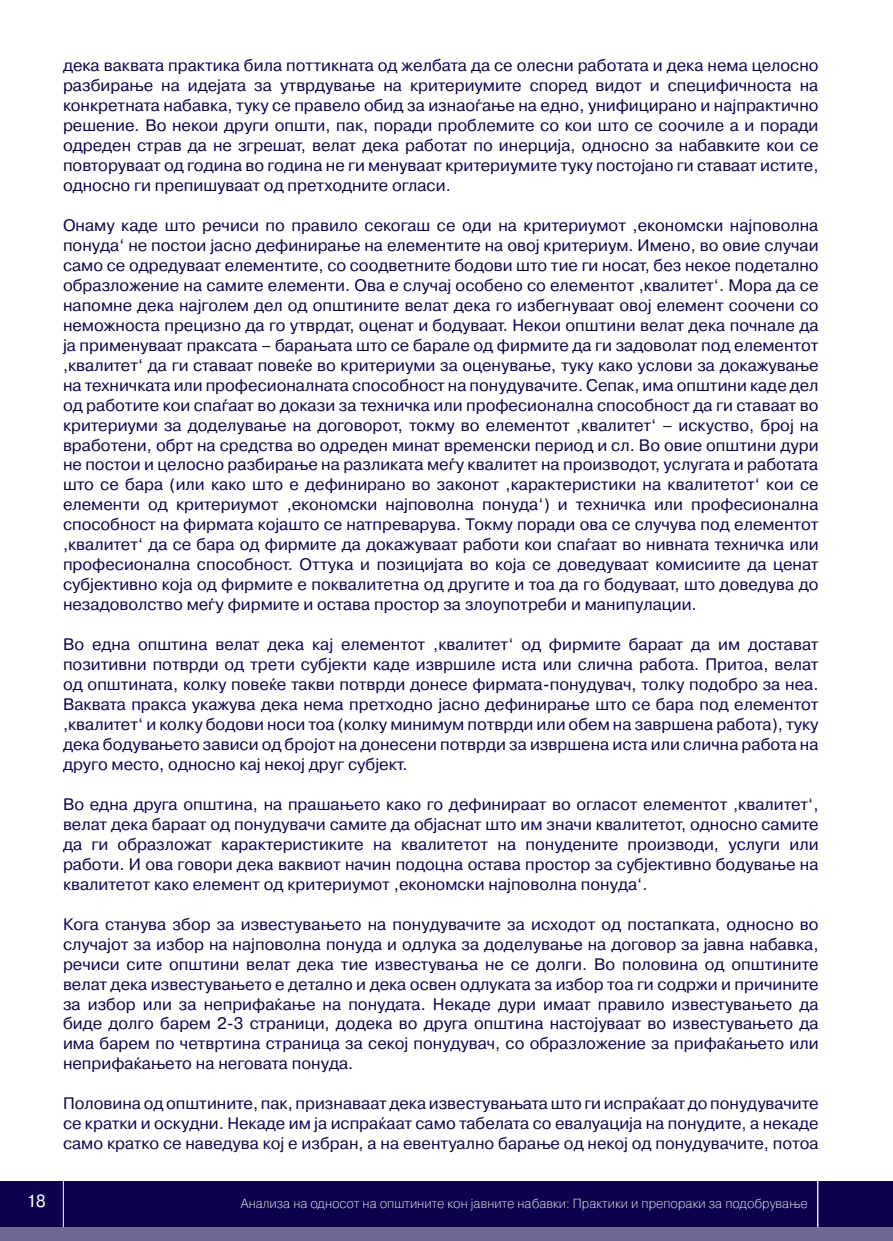
<style>
.page{position:relative;width:893px;height:1241px;background:#fff}
.page>*{position:absolute;margin:0;border:0;box-sizing:border-box;transform-origin:0 0}
.t1{font:17.5px "Pragmatica";color:#fff}
.t2{font:16.62px/19.9px "Pragmatica";color:#0f004e;text-align:justify}
.t3{font:200 13.12px "Pragmatica";color:#fff}
</style>
<div class="page">
<div style="left:0;top:1221px;width:893px;height:19px;background:#6f6695"></div>
<div style="left:0;top:1181px;width:893px;height:45px;background:#0f004e"></div>
<hr style="left:63px;top:1156px;width:1px;height:70px;background:#fff">
<hr style="left:817px;top:1169px;width:1px;height:57px;background:#fff">
<p class="t2" style="left:63px;top:56px;width:757px">дека ваквата практика била поттикната од желбата да се олесни работата и дека нема целосно разбирање на идејата за утврдување на критериумите според видот и специфичноста на конкретната набавка, туку се правело обид за изнаоѓање на едно, унифицирано и најпрактично решение. Во некои други општи, пак, поради проблемите со кои што се соочиле а и поради одреден страв да не згрешат, велат дека работат по инерција, односно за набавките кои се повторуваат од година во година не ги менуваат критериумите туку постојано ги ставаат истите, односно ги препишуваат од претходните огласи.</p>
<p class="t2" style="left:63px;top:215px;width:757px">Онаму каде што речиси по правило секогаш се оди на критериумот ,економски најповолна понуда‘ не постои јасно дефинирање на елементите на овој критериум. Имено, во овие случаи само се одредуваат елементите, со соодветните бодови што тие ги носат, без некое подетално образложение на самите елементи. Ова е случај особено со елементот ,квалитет‘. Мора да се напомне дека најголем дел од општините велат дека го избегнуваат овој елемент соочени со неможноста прецизно да го утврдат, оценат и бодуваат. Некои општини велат дека почнале да ја применуваат праксата – барањата што се барале од фирмите да ги задоволат под елементот ,квалитет‘ да ги ставаат повеќе во критериуми за оценување, туку како услови за докажување на техничката или професионалната способност на понудувачите. Сепак, има општини каде дел од работите кои спаѓаат во докази за техничка или професионална способност да ги ставаат во критериуми за доделување на договорот, токму во елементот ,квалитет‘ – искуство, број на вработени, обрт на средства во одреден минат временски период и сл. Во овие општини дури не постои и целосно разбирање на разликата меѓу квалитет на производот, услугата и работата што се бара (или како што е дефинирано во законот ,карактеристики на квалитетот‘ кои се елементи од критериумот ,економски најповолна понуда‘) и техничка или професионална способност на фирмата којашто се натпреварува. Токму поради ова се случува под елементот ,квалитет‘ да се бара од фирмите да докажуваат работи кои спаѓаат во нивната техничка или професионална способност. Оттука и позицијата во која се доведуваат комисиите да ценат субјективно која од фирмите е поквалитетна од другите и тоа да го бодуваат, што доведува до незадоволство меѓу фирмите и остава простор за злоупотреби и манипулации.</p>
<p class="t2" style="left:63px;top:634px;width:757px">Во една општина велат дека кај елементот ,квалитет‘ од фирмите бараат да им достават позитивни потврди од трети субјекти каде извршиле иста или слична работа. Притоа, велат од општината, колку повеќе такви потврди донесе фирмата-понудувач, толку подобро за неа.<br>Ваквата пракса укажува дека нема претходно јасно дефинирање што се бара под елементот ,квалитет‘ и колку бодови носи тоа (колку минимум потврди или обем на завршена работа), туку дека бодувањето зависи од бројот на донесени потврди за извршена иста или слична работа на друго место, односно кај некој друг субјект.</p>
<p class="t2" style="left:63px;top:794px;width:757px">Во една друга општина, на прашањето како го дефинираат во огласот елементот ,квалитет‘, велат дека бараат од понудувачи самите да објаснат што им значи квалитетот, односно самите да ги образложат карактеристиките на квалитетот на понудените производи, услуги или работи. И ова говори дека ваквиот начин подоцна остава простор за субјективно бодување на квалитетот како елемент од критериумот ,економски најповолна понуда‘.</p>
<p class="t2" style="left:63px;top:914px;width:757px">Кога станува збор за известувањето на понудувачите за исходот од постапката, односно во случајот за избор на најповолна понуда и одлука за доделување на договор за јавна набавка, речиси сите општини велат дека тие известувања не се долги. Во половина од општините велат дека известувањето е детално и дека освен одлуката за избор тоа ги содржи и причините за избор или за неприфаќање на понудата. Некаде дури имаат правило известувањето да биде долго барем 2-3 страници, додека во друга општина настојуваат во известувањето да има барем по четвртина страница за секој понудувач, со образложение за прифаќањето или неприфаќањето на неговата понуда.</p>
<p class="t2" style="left:63px;top:1093px;width:757px">Половина од општините, пак, признаваат дека известувањата што ги испраќаат до понудувачите се кратки и оскудни. Некаде им ја испраќаат само табелата со евалуација на понудите, а некаде само кратко се наведува кој е избран, а на евентуално барање од некој од понудувачите, потоа</p>
<p class="t1" style="left:26px;top:1189px;width:21px">18</p>
<p class="t3" style="left:241px;top:1194px;width:568px">Анализа на односот на општините кон јавните набавки: Практики и препораки за подобрување</p>
</div>
